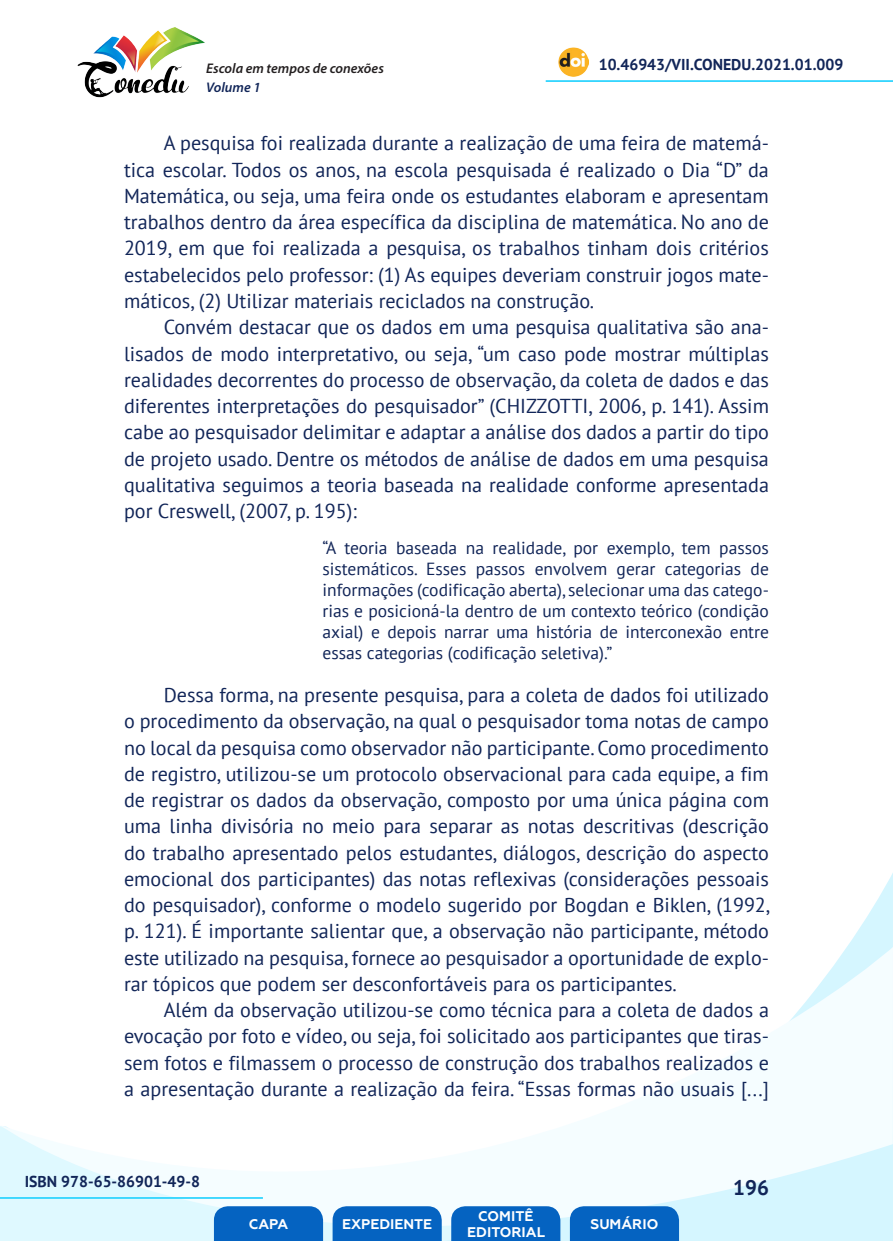
<style>
.page{position:relative;width:893px;height:1241px;background:#fff}
.page>*{position:absolute;margin:0;border:0;box-sizing:border-box;transform-origin:0 0}
.t1{font:700 21px "PT Sans";color:#112558}
._8_CORPO{font:20.12px/26.2px "PT Sans";color:#112558;text-align:justify}
._12_CITACAO{font:17.5px/21px "PT Sans";color:#112558;text-align:justify}
.t2{font:700 15.75px "PT Sans";color:#112558}
.t3{font:700 14px/16.8px "Geometria";color:#fff;text-align:center}
.t4{font:italic 600 14px "Myriad Pro";color:#231f20}
.t5{font:italic 600 14px "Myriad Pro";color:#112558}
</style>
<div class="page">
<svg style="left:848px;top:873px;width:45px;height:73px"></svg>
<svg style="left:0;top:946px;width:893px;height:294px"></svg>
<hr style="left:0;top:1196px;width:263px;height:2px;background:#2dd4fe">
<hr style="left:546px;top:80px;width:347px;height:2px;background:#2dd4fe">
<img style="left:559px;top:47px;width:30px;height:30px">
<img style="left:77px;top:27px;width:128px;height:71px">
<svg style="left:214px;top:1205px;width:109px;height:35px;background:#126bc4"></svg>
<svg style="left:333px;top:1205px;width:109px;height:35px;background:#126bc4"></svg>
<svg style="left:451px;top:1205px;width:109px;height:35px;background:#126bc4"></svg>
<svg style="left:570px;top:1205px;width:109px;height:35px;background:#116bc4"></svg>
<p class="t4" style="left:206px;top:59px;width:179px">Escola em tempos de conexões</p>
<p class="t2" style="left:599px;top:54px;width:246px">10.46943/VII.CONEDU.2021.01.009</p>
<p class="t5" style="left:206px;top:78px;width:56px">Volume 1</p>
<p class="_8_CORPO" style="left:124px;top:130px;width:646px;text-indent:40px">A pesquisa foi realizada durante a realização de uma feira de matemá&shy;tica escolar. Todos os anos, na escola pesquisada é realizado o Dia “D” da Matemática, ou seja, uma feira onde os estudantes elaboram e apresentam trabalhos dentro da área específica da disciplina de matemática. No ano de 2019, em que foi realizada a pesquisa, os trabalhos tinham dois critérios estabelecidos pelo professor: (1) As equipes deveriam construir jogos mate&shy;máticos, (2) Utilizar materiais reciclados na construção.</p>
<p class="_8_CORPO" style="left:124px;top:313px;width:646px;text-indent:40px">Convém destacar que os dados em uma pesquisa qualitativa são ana&shy;lisados de modo interpretativo, ou seja, “um caso pode mostrar múltiplas realidades decorrentes do processo de observação, da coleta de dados e das diferentes interpretações do pesquisador” (CHIZZOTTI, 2006, p. 141). Assim cabe ao pesquisador delimitar e adaptar a análise dos dados a partir do tipo de projeto usado. Dentre os métodos de análise de dados em uma pesquisa qualitativa seguimos a teoria baseada na realidade conforme apresentada por Creswell, (2007, p. 195):</p>
<p class="_12_CITACAO" style="left:322px;top:537px;width:448px">“A teoria baseada na realidade, por exemplo, tem passos sistemáticos. Esses passos envolvem gerar categorias de informações (codificação aberta), selecionar uma das catego&shy;rias e posicioná-la dentro de um contexto teórico (condição axial) e depois narrar uma história de interconexão entre essas categorias (codificação seletiva).”</p>
<p class="_8_CORPO" style="left:124px;top:681px;width:648px;text-indent:40px">Dessa forma, na presente pesquisa, para a coleta de dados foi utilizado o procedimento da observação, na qual o pesquisador toma notas de campo no local da pesquisa como observador não participante. Como procedimento de registro, utilizou-se um protocolo observacional para cada equipe, a fim de registrar os dados da observação, composto por uma única página com uma linha divisória no meio para separar as notas descritivas (descrição do trabalho apresentado pelos estudantes, diálogos, descrição do aspecto emocional dos participantes) das notas reflexivas (considerações pessoais do pesquisador), conforme o modelo sugerido por Bogdan e Biklen, (1992, p. 121). É importante salientar que, a observação não participante, método este utilizado na pesquisa, fornece ao pesquisador a oportunidade de explo&shy;rar tópicos que podem ser desconfortáveis para os participantes.</p>
<p class="_8_CORPO" style="left:124px;top:996px;width:646px;text-indent:40px">Além da observação utilizou-se como técnica para a coleta de dados a evocação por foto e vídeo, ou seja, foi solicitado aos participantes que tiras&shy;sem fotos e filmassem o processo de construção dos trabalhos realizados e a apresentação durante a realização da feira. “Essas formas não usuais [...]</p>
<p class="t2" style="left:25px;top:1170px;width:177px">ISBN 978-65-86901-49-8</p>
<p class="t3" style="left:249px;top:1215px;width:41px">CAPA</p>
<p class="t3" style="left:342px;top:1215px;width:92px">EXPEDIENTE</p>
<p class="t3" style="left:467px;top:1207px;width:79px">COMITÊ<br>EDITORIAL</p>
<p class="t3" style="left:590px;top:1215px;width:69px">SUMÁRIO</p>
<p class="t1" style="left:733px;top:1173px;width:37px">196</p>
</div>
